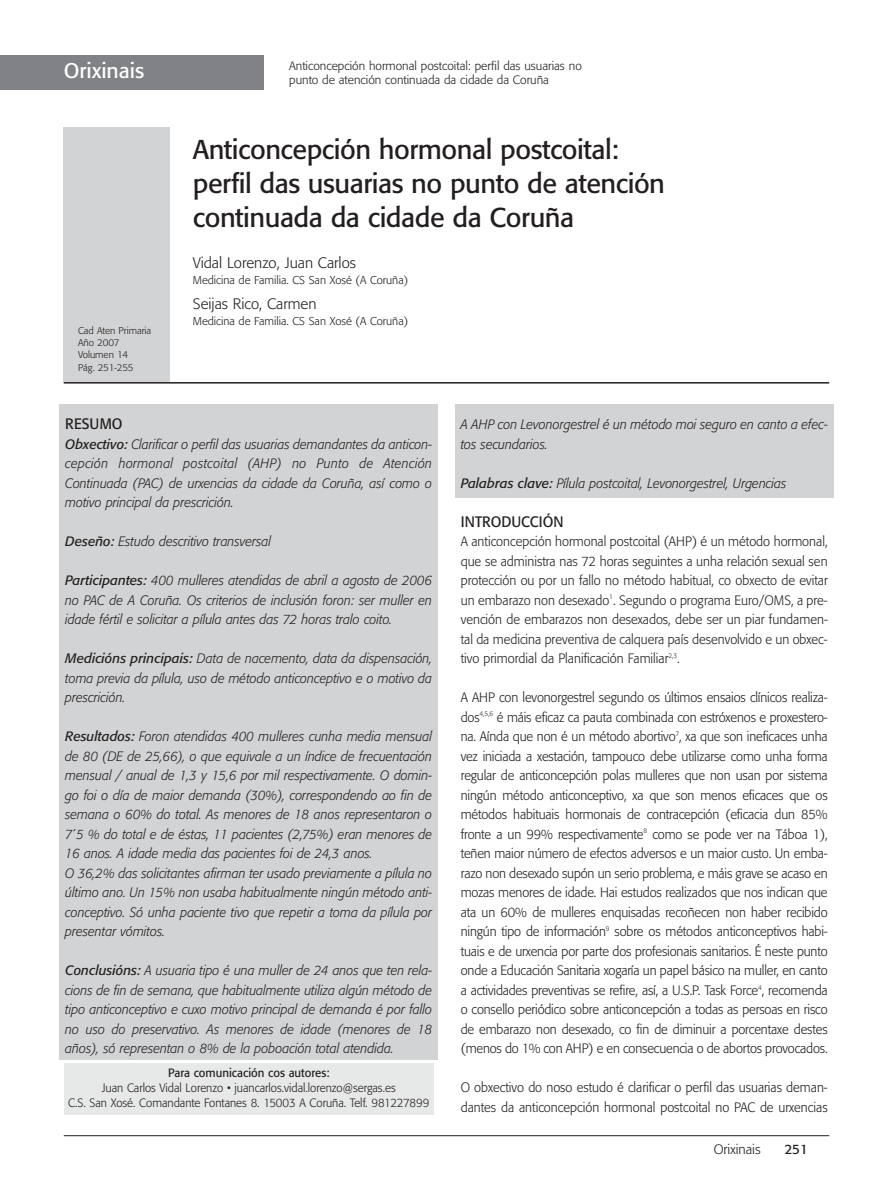
<style>
.page{position:relative;width:893px;height:1191px;background:#fff}
.page>*{position:absolute;margin:0;border:0;box-sizing:border-box;transform-origin:0 0}
.t1{font:27px/33.9px "Formata";letter-spacing:-.02em;color:#231f20}
.t2{font:21px "Formata";color:#fff}
.t3{font:300 15px "Formata";color:#231f20}
.t4{font:15px "Formata";color:#231f20;scale:.95 1}
.t5{font:300 13.5px/19.5px "Formata";color:#231f20;text-align:justify;scale:.95 1}
.t6{font:italic 300 13.5px/19.5px "Formata";color:#231f20;text-align:justify;scale:.95 1}
.t7{font:300 13.5px "Formata";color:#231f20}
.t8{font:13.5px "Formata";color:#231f20}
.t9{font:300 12px/14.9px "Formata";color:#231f20;text-align:center;scale:.95 1}
.t10{font:300 12px/14.9px "Formata";color:#231f20}
.t11{font:12px "Formata";color:#231f20;scale:.95 1}
.t12{font:300 11.25px "Formata";color:#231f20}
.t13{font:300 9.75px/12px "Formata";color:#231f20}
.s1{font-weight:400}
</style>
<div class="page">
<div style="left:60px;top:404px;width:378px;height:655px;background:#d1d3d4"></div>
<div style="left:455px;top:404px;width:378px;height:93px;background:#d1d3d4"></div>
<div style="left:0;top:55px;width:264px;height:34px;background:#808285"></div>
<div style="left:64px;top:128px;width:106px;height:255px;background:#d1d3d4"></div>
<hr style="left:64px;top:382px;width:765px;height:1px;background:#231f20">
<hr style="left:64px;top:1135px;width:765px;height:1px;background:#231f20">
<div style="left:64px;top:1063px;width:370px;height:51px;background:#e7e8e8"></div>
<h2 class="t2" style="left:64px;top:62px;width:82px">Orixinais</h2>
<p class="t10" style="left:289px;top:59px;width:294px">Anticoncepción hormonal postcoital: perfil das usuarias no punto de atención continuada da cidade da Coruña</p>
<p class="t13" style="left:78px;top:326px;width:75px">Cad Aten Primaria<br>Año 2007<br>Volumen 14<br>Pág. 251-255</p>
<h1 class="t1" style="left:193px;top:135px;width:474px">Anticoncepción hormonal postcoital: perfil das usuarias no punto de atención continuada da cidade da Coruña</h1>
<p class="t3" style="left:193px;top:256px;width:165px">Vidal Lorenzo, Juan Carlos</p>
<p class="t12" style="left:193px;top:275px;width:217px">Medicina de Familia. CS San Xosé (A Coruña)</p>
<p class="t3" style="left:193px;top:297px;width:125px">Seijas Rico, Carmen</p>
<p class="t12" style="left:193px;top:316px;width:217px">Medicina de Familia. CS San Xosé (A Coruña)</p>
<p class="t4" style="left:65px;top:417px;width:62px">RESUMO</p>
<p class="t6" style="left:65px;top:435px;width:388px"><span class="s1">Obxectivo:</span> Clarificar o perfil das usuarias demandantes da anticon&shy;cepción hormonal postcoital (AHP) no Punto de Atención Continuada (PAC) de urxencias da cidade da Coruña, así como o motivo principal da prescrición.</p>
<p class="t6" style="left:65px;top:532px;width:218px"><span class="s1">Deseño:</span> Estudo descritivo transversal</p>
<p class="t6" style="left:65px;top:571px;width:388px"><span class="s1">Participantes:</span> 400 mulleres atendidas de abril a agosto de 2006 no PAC de A Coruña. Os criterios de inclusión foron: ser muller en idade fértil e solicitar a pílula antes das 72 horas tralo coito.</p>
<p class="t6" style="left:65px;top:649px;width:388px"><span class="s1">Medicións principais:</span> Data de nacemento, data da dispensación, toma previa da pílula, uso de método anticonceptivo e o motivo da prescrición.</p>
<p class="t6" style="left:65px;top:727px;width:388px;text-align:left"><span class="s1">Resultados:</span> Foron atendidas 400 mulleres cunha media mensual de 80 (DE de 25,66), o que equivale a un índice de frecuentación mensual / anual de 1,3 y 15,6 por mil respectivamente. O domin&shy;go foi o día de maior demanda (30%), correspondendo ao fin de semana o 60% do total. As menores de 18 anos representaron o 7´5 % do total e de éstas, 11 pacientes (2,75%) eran menores de 16 anos. A idade media das pacientes foi de 24,3 anos.<br>O 36,2% das solicitantes afirman ter usado previamente a pílula no último ano. Un 15% non usaba habitualmente ningún método anti&shy;conceptivo. Só unha paciente tivo que repetir a toma da pílula por presentar vómitos.</p>
<p class="t6" style="left:65px;top:961px;width:388px"><span class="s1">Conclusións:</span> A usuaria tipo é una muller de 24 anos que ten rela&shy;cions de fin de semana, que habitualmente utiliza algún método de tipo anticonceptivo e cuxo motivo principal de demanda é por fallo no uso do preservativo. As menores de idade (menores de 18 años), só representan o 8% de la poboación total atendida.</p>
<p class="t11" style="left:168px;top:1067px;width:171px">Para comunicación cos autores:</p>
<p class="t9" style="left:68px;top:1081px;width:382px">Juan Carlos Vidal Lorenzo • juancarlos.vidal.lorenzo@sergas.es<br>C.S. San Xosé. Comandante Fontanes 8. 15003 A Coruña. Telf. 981227899</p>
<p class="t6" style="left:461px;top:415px;width:388px">A AHP con Levonorgestrel é un método moi seguro en canto a efec&shy;tos secundarios.</p>
<p class="t6" style="left:461px;top:474px;width:344px"><span class="s1">Palabras clave:</span> Pílula postcoital, Levonorgestrel, Urgencias</p>
<p class="t4" style="left:461px;top:515px;width:110px">INTRODUCCIÓN</p>
<p class="t5" style="left:461px;top:532px;width:388px">A anticoncepción hormonal postcoital (AHP) é un método hormonal, que se administra nas 72 horas seguintes a unha relación sexual sen protección ou por un fallo no método habitual, co obxecto de evitar un embarazo non desexado<sup>1</sup>. Segundo o programa Euro/OMS, a pre&shy;vención de embarazos non desexados, debe ser un piar fundamen&shy;tal da medicina preventiva de calquera país desenvolvido e un obxec&shy;tivo primordial da Planificación Familiar<sup>2,3</sup>.</p>
<p class="t5" style="left:461px;top:688px;width:388px">A AHP con levonorgestrel segundo os últimos ensaios clínicos realiza&shy;dos<sup>4,5,6</sup> é máis eficaz ca pauta combinada con estróxenos e proxestero&shy;na. Aínda que non é un método abortivo<sup>7</sup>, xa que son ineficaces unha vez iniciada a xestación, tampouco debe utilizarse como unha forma regular de anticoncepción polas mulleres que non usan por sistema ningún método anticonceptivo, xa que son menos eficaces que os métodos habituais hormonais de contracepción (eficacia dun 85% fronte a un 99% respectivamente<sup>8</sup> como se pode ver na Táboa 1), teñen maior número de efectos adversos e un maior custo. Un emba&shy;razo non desexado supón un serio problema, e máis grave se acaso en mozas menores de idade. Hai estudos realizados que nos indican que ata un 60% de mulleres enquisadas recoñecen non haber recibido ningún tipo de información<sup>9</sup> sobre os métodos anticonceptivos habi&shy;tuais e de urxencia por parte dos profesionais sanitarios. É neste punto onde a Educación Sanitaria xogaría un papel básico na muller, en canto a actividades preventivas se refire, así, a U.S.P. Task Force<sup>4</sup>, recomenda o consello periódico sobre anticoncepción a todas as persoas en risco de embarazo non desexado, co fin de diminuir a porcentaxe destes (menos do 1% con AHP) e en consecuencia o de abortos provocados.</p>
<p class="t5" style="left:461px;top:1078px;width:388px">O obxectivo do noso estudo é clarificar o perfil das usuarias deman&shy;dantes da anticoncepción hormonal postcoital no PAC de urxencias</p>
<p class="t7" style="left:714px;top:1142px;width:48px">Orixinais</p>
<p class="t8" style="left:784px;top:1142px;width:25px">251</p>
</div>
